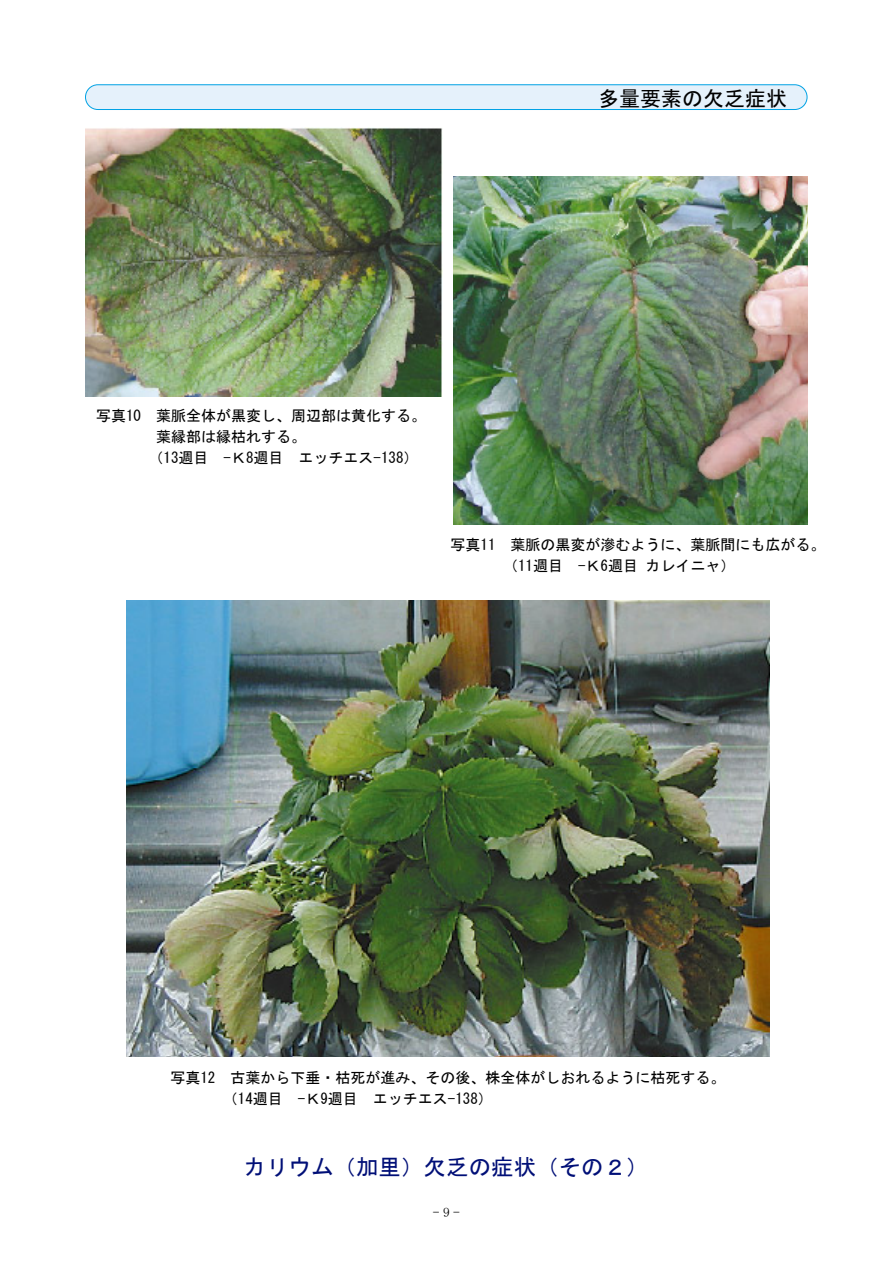
<style>
.page{position:relative;width:893px;height:1263px;background:#fff}
.page>*{position:absolute;margin:0;border:0;box-sizing:border-box;transform-origin:0 0}
.t1{font:22.5px "MS Gothic";color:#000f77}
.t2{font:21px "MS Gothic";color:#000}
.t3{font:15px/21px "MS Gothic";color:#000}
.t4{font:13.5px "MS Mincho";color:#000}
</style>
<div class="page">
<img style="left:126px;top:600px;width:643px;height:456px">
<div style="left:85px;top:85px;width:722px;height:25px;background:#e5f1fb;border:1px solid #00a2e4;border-radius:12px"></div>
<img style="left:86px;top:128px;width:356px;height:268px">
<img style="left:454px;top:176px;width:353px;height:348px">
<h2 class="t2" style="left:598px;top:87px;width:190px">多量要素の欠乏症状</h2>
<p class="t3" style="left:96px;top:405px;width:331px">写真10 葉脈全体が黒変し、周辺部は黄化する。</p>
<p class="t3" style="left:156px;top:426px;width:151px">葉縁部は縁枯れする。</p>
<p class="t3" style="left:149px;top:447px;width:271px">（13週目 -Ｋ8週目 エッチエス-138）</p>
<p class="t3" style="left:503px;top:534px;width:324px;text-indent:-52px">写真11 葉脈の黒変が滲むように、葉脈間にも広がる。（11週目 -Ｋ6週目カレイニャ）</p>
<p class="t3" style="left:223px;top:1067px;width:504px;text-indent:-52px">写真12 古葉から下垂・枯死が進み、その後、株全体がしおれるように枯死する。（14週目 -Ｋ9週目 エッチエス-138）</p>
<h1 class="t1" style="left:244px;top:1155px;width:406px">カリウム（加里）欠乏の症状（その２）</h1>
<p class="t4" style="left:433px;top:1205px;width:28px">-9-</p>
</div>
